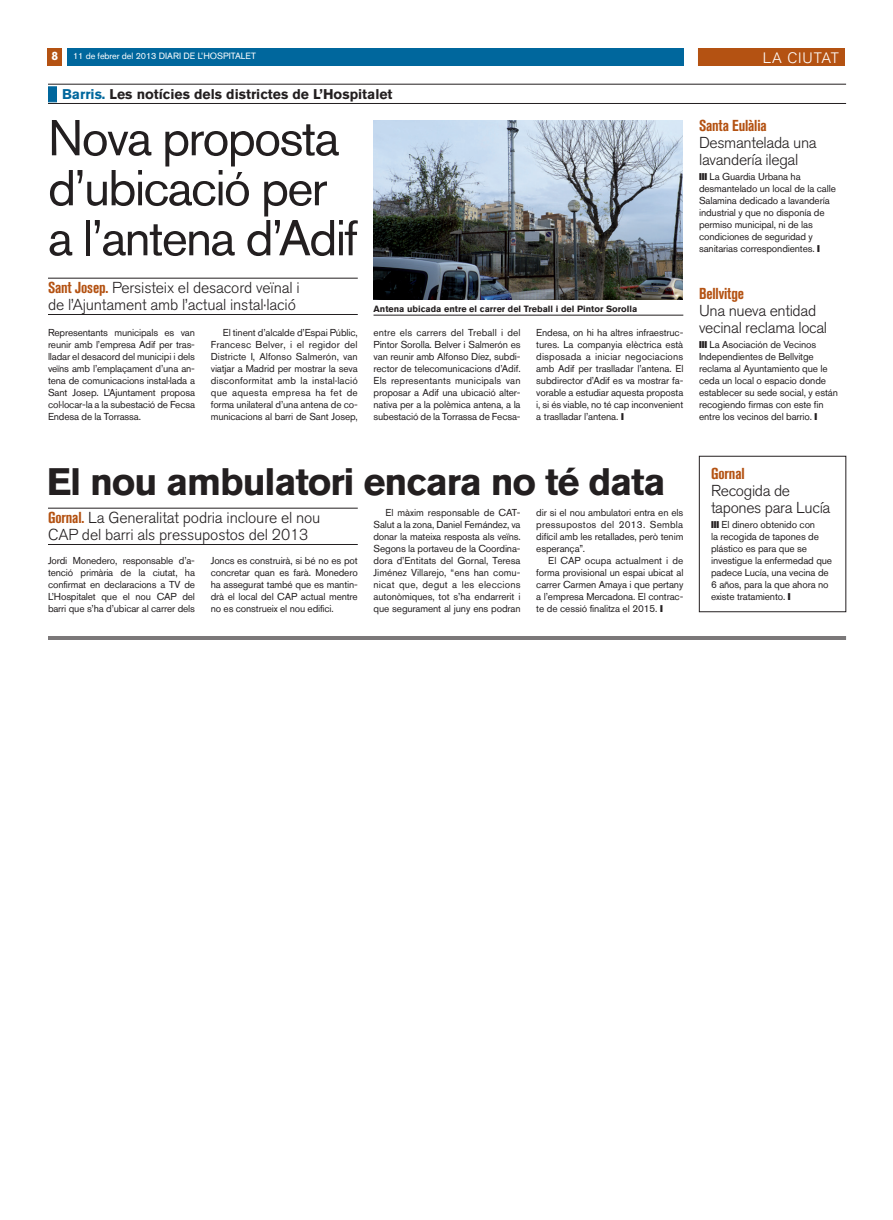
<style>
.page{position:relative;width:893px;height:1220px;background:#fff}
.page>*{position:absolute;margin:0;border:0;box-sizing:border-box;transform-origin:0 0}
.t1{font:50px/50px "Akzidenz Grotesk BQ";letter-spacing:-.035em;color:#231f20}
.t2{font:700 38px "Akzidenz Grotesk BQ";letter-spacing:-.03em;color:#231f20}
.t3{font:300 15.8px/17px "Akzidenz Grotesk BQ";letter-spacing:-.01em;color:#231f20}
.t4{font:700 condensed 15.8px "Akzidenz Grotesk BQ";letter-spacing:-.01em;color:#b45212}
.t5{font:300 15px "Akzidenz Grotesk BQ";letter-spacing:.06em;color:#fff}
.t6{font:700 14px "Akzidenz Grotesk BQ";color:#231f20}
.t7{font:10px/12px "Akzidenz Grotesk BQ";letter-spacing:-.015em;color:#231f20;text-align:justify}
.t8{font:700 9px "Akzidenz Grotesk BQ";color:#231f20}
.t9{font:9px "Akzidenz Grotesk BQ";color:#fff}
.s1{font-weight:700;font-size:12px}
.s2{font-style:inherit}
.s3{color:#00679d}
.s4{font-weight:700;font-stretch:condensed;color:#b45212}
</style>
<div class="page">
<div style="left:67px;top:48px;width:616px;height:18px;background:#00679d"></div>
<div style="left:48px;top:48px;width:14px;height:18px;background:#b45212"></div>
<div style="left:699px;top:456px;width:147px;height:156px;border:1px solid #231f20"></div>
<hr style="left:48px;top:84px;width:798px;height:1px;background:#231f20">
<hr style="left:48px;top:103px;width:798px;height:1px;background:#231f20">
<div style="left:48px;top:86px;width:9px;height:16px;background:#00679d;border:1px solid #00679d"></div>
<hr style="left:48px;top:278px;width:310px;height:1px;background:#231f20">
<hr style="left:48px;top:314px;width:310px;height:1px;background:#231f20">
<div style="left:698px;top:48px;width:147px;height:18px;background:#b45212"></div>
<img style="left:374px;top:120px;width:309px;height:180px">
<hr style="left:374px;top:315px;width:309px;height:1px;background:#231f20">
<hr style="left:48px;top:636px;width:798px;height:4px;background:#7b7879">
<hr style="left:48px;top:508px;width:310px;height:1px;background:#231f20">
<hr style="left:48px;top:544px;width:310px;height:1px;background:#231f20">
<p class="t9" style="left:52px;top:51px;width:206px"><span class="s1">8</span> <span class="s2">11 de febrer del 2013</span> DIARI DE L’HOSPITALET</p>
<h3 class="t6" style="left:62px;top:86px;width:332px"><span class="s3">Barris.</span> Les notícies dels districtes de L’Hospitalet</h3>
<h3 class="t5" style="left:763px;top:49px;width:78px">la ciutat</h3>
<h1 class="t1" style="left:48px;top:113px;width:311px">Nova proposta d’ubicació per a l’antena d’Adif</h1>
<h3 class="t4" style="left:699px;top:117px;width:69px">Santa Eulàlia</h3>
<h3 class="t3" style="left:699px;top:134px;width:119px">Desmantelada una lavandería ilegal</h3>
<p class="t7" style="left:699px;top:170px;width:138px;text-align:left;text-indent:11px">La Guardia Urbana ha desmantelado un local de la calle<br>Salamina dedicado a lavandería industrial y que no disponía de permiso municipal, ni de las condiciones de seguridad y sanitarias correspondientes.</p>
<h3 class="t3" style="left:48px;top:280px;width:253px"><span class="s4">Sant Josep.</span> Persisteix el desacord veïnal i de l’Ajuntament amb l’actual instal·lació</h3>
<p class="t7" style="left:48px;top:326px;width:149px">Representants municipals es van reunir amb l’empresa Adif per tras&shy;lladar el desacord del municipi i dels veïns amb l’emplaçament d’una an&shy;tena de comunicacions instal·lada a Sant Josep. L’Ajuntament proposa col·locar-la a la subestació de Fecsa Endesa de la Torrassa.</p>
<p class="t7" style="left:211px;top:326px;width:149px;text-indent:12px">El tinent d’alcalde d’Espai Públic, Francesc Belver, i el regidor del Districte I, Alfonso Salmerón, van viatjar a Madrid per mostrar la seva disconformitat amb la instal·lació que aquesta empresa ha fet de forma unilateral d’una antena de co&shy;municacions al barri de Sant Josep,</p>
<p class="t8" style="left:374px;top:304px;width:265px">Antena ubicada entre el carrer del Treball i del Pintor Sorolla</p>
<p class="t7" style="left:374px;top:326px;width:149px">entre els carrers del Treball i del Pintor Sorolla. Belver i Salmerón es van reunir amb Alfonso Díez, subdi&shy;rector de telecomunicacions d’Adif.<br>Els representants municipals van proposar a Adif una ubicació alter&shy;nativa per a la polèmica antena, a la subestació de la Torrassa de Fecsa-</p>
<p class="t7" style="left:536px;top:326px;width:149px">Endesa, on hi ha altres infraestruc&shy;tures. La companyia elèctrica està disposada a iniciar negociacions amb Adif per traslladar l’antena. El subdirector d’Adif es va mostrar fa&shy;vorable a estudiar aquesta proposta i, si és viable, no té cap inconvenient a traslladar l’antena.</p>
<h3 class="t4" style="left:699px;top:285px;width:46px">Bellvitge</h3>
<h3 class="t3" style="left:699px;top:302px;width:130px">U na nueva entidad vecinal reclama local</h3>
<p class="t7" style="left:699px;top:338px;width:140px;text-align:left;text-indent:11px">La Asociación de Vecinos<br>Independientes de Bellvitge reclama al Ayuntamiento que le ceda un local o espacio donde establecer su sede social, y están recogiendo firmas con este fin entre los vecinos del barrio.</p>
<h2 class="t2" style="left:47px;top:460px;width:620px">El nou ambulatori encara no té data</h2>
<h3 class="t3" style="left:48px;top:510px;width:274px"><span class="s4">Gornal.</span> La Generalitat podria incloure el nou<br>CAP del barri als pressupostos del 2013</h3>
<p class="t7" style="left:48px;top:554px;width:149px">Jordi Monedero, responsable d’a&shy;tenció primària de la ciutat, ha confirmat en declaracions a TV de L’Hospitalet que el nou CAP del barri que s’ha d’ubicar al carrer dels</p>
<p class="t7" style="left:211px;top:554px;width:149px">Joncs es construirà, si bé no es pot concretar quan es farà. Monedero ha assegurat també que es mantin&shy;drà el local del CAP actual mentre no es construeix el nou edifici.</p>
<p class="t7" style="left:373px;top:506px;width:149px;text-indent:12px">El màxim responsable de CAT-Salut a la zona, Daniel Fernández, va donar la mateixa resposta als veïns.<br>Segons la portaveu de la Coordina&shy;dora d’Entitats del Gornal, Teresa Jiménez Villarejo, “ens han comu&shy;nicat que, degut a les eleccions autonòmiques, tot s’ha endarrerit i que segurament al juny ens podran</p>
<p class="t7" style="left:536px;top:506px;width:149px">dir si el nou ambulatori entra en els pressupostos del 2013. Sembla difícil amb les retallades, però tenim esperança”.</p>
<p class="t7" style="left:536px;top:554px;width:149px;text-indent:12px">El CAP ocupa actualment i de forma provisional un espai ubicat al carrer Carmen Amaya i que pertany a l’empresa Mercadona. El contrac&shy;te de cessió finalitza el 2015.</p>
<h3 class="t4" style="left:711px;top:465px;width:35px">Gornal</h3>
<h3 class="t3" style="left:711px;top:482px;width:121px">Recogida de tapones para Lucía</h3>
<p class="t7" style="left:711px;top:518px;width:123px;text-align:left;text-indent:11px">El dinero obtenido con<br>la recogida de tapones de plástico es para que se investigue la enfermedad que padece Lucía, una vecina de<br>6 años, para la que ahora no existe tratamiento.</p>
</div>
